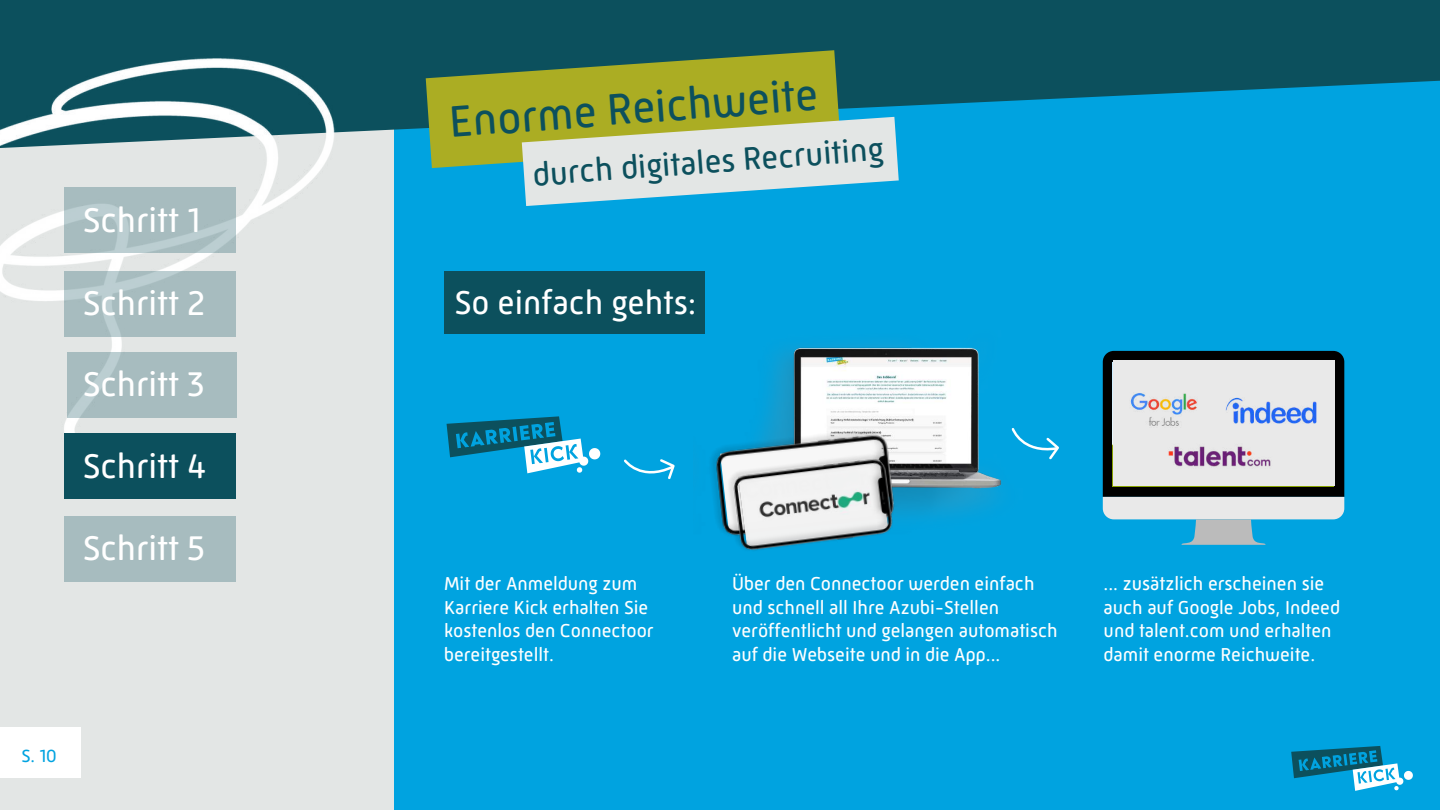
<style>
.page{position:relative;width:1440px;height:810px;background:#fff}
.page>*{position:absolute;margin:0;border:0;box-sizing:border-box;transform-origin:0 0}
.t1{font:45px "Mic 32 New Rounded";color:#0c505d}
.t2{font:35px "Mic 32 New Rounded";color:#fff}
.t3{font:33.8px "Mic 32 New Rounded";color:#fff}
.t4{font:33px "Mic 32 New Rounded";color:#0c505d}
.t5{font:19.1px/23.6px "Mic 32 New Rounded";color:#fff}
.t6{font:18px "Mic 32 New Rounded";color:#00a3e0}
</style>
<div class="page">
<div style="left:0;top:56px;width:394px;height:754px;background:#e3e6e5"></div>
<div style="left:394px;top:0;width:1046px;height:810px;background:#00a3e0"></div>
<svg style="left:0;top:0;width:1440px;height:132px;fill:#0c505d"></svg>
<div style="left:0;top:727px;width:81px;height:50px;background:#fff"></div>
<svg style="left:1291px;top:746px;width:122px;height:45px"></svg>
<svg style="left:1103px;top:351px;width:241px;height:194px"></svg>
<div style="left:1113px;top:360px;width:221px;height:126px;background:#e9e9e9"></div>
<img style="left:1130px;top:393px;width:67px;height:33px">
<img style="left:1226px;top:397px;width:91px;height:26px">
<img style="left:1168px;top:446px;width:103px;height:21px">
<svg style="left:624px;top:459px;width:51px;height:21px"></svg>
<img style="left:767px;top:345px;width:292px;height:170px">
<img style="left:767px;top:419px;width:136px;height:3px">
<svg style="left:447px;top:416px;width:153px;height:57px"></svg>
<div style="left:444px;top:271px;width:261px;height:63px;background:#0c505d"></div>
<img style="left:0;top:12px;width:347px;height:487px">
<svg style="left:65px;top:188px;width:171px;height:65px;background:#abbfc2"></svg>
<svg style="left:65px;top:271px;width:171px;height:65px;background:#a9bec1"></svg>
<svg style="left:67px;top:352px;width:169px;height:65px;background:#a8bdc0"></svg>
<div style="left:65px;top:434px;width:171px;height:65px;background:#0c505d"></div>
<svg style="left:426px;top:50px;width:414px;height:118px;background:#8b9b2f"></svg>
<svg style="left:522px;top:117px;width:377px;height:89px;background:#b8d3c9"></svg>
<div style="left:65px;top:516px;width:171px;height:65px;background:#a7bcbf"></div>
<img style="left:711px;top:422px;width:206px;height:129px">
<h2 class="t2" style="left:83px;top:200px;width:119px">Schritt 1</h2>
<h2 class="t2" style="left:83px;top:283px;width:124px">Schritt 2</h2>
<h2 class="t2" style="left:83px;top:364px;width:124px">Schritt 3</h2>
<h2 class="t2" style="left:83px;top:446px;width:125px">Schritt 4</h2>
<h2 class="t2" style="left:83px;top:528px;width:124px">Schritt 5</h2>
<p class="t6" style="left:21px;top:745px;width:37px">S. 10</p>
<h1 class="t1" style="left:447px;top:95px;width:371px;rotate:-4deg">Enorme Reichweite</h1>
<h3 class="t4" style="left:531px;top:155px;width:353px;rotate:-4deg">durch digitales Recruiting</h3>
<h3 class="t3" style="left:454px;top:283px;width:244px">So einfach gehts:</h3>
<p class="t5" style="left:444px;top:572px;width:211px">Mit der Anmeldung zum<br>Karriere Kick erhalten Sie kostenlos den Connectoor bereitgestellt.</p>
<p class="t5" style="left:732px;top:572px;width:327px">Über den Connectoor werden einfach und schnell all Ihre Azubi-Stellen veröffentlicht und gelangen automatisch auf die Webseite und in die App...</p>
<p class="t5" style="left:1104px;top:572px;width:238px">... zusätzlich erscheinen sie auch auf Google Jobs, Indeed und talent.com und erhalten damit enorme Reichweite.</p>
</div>
